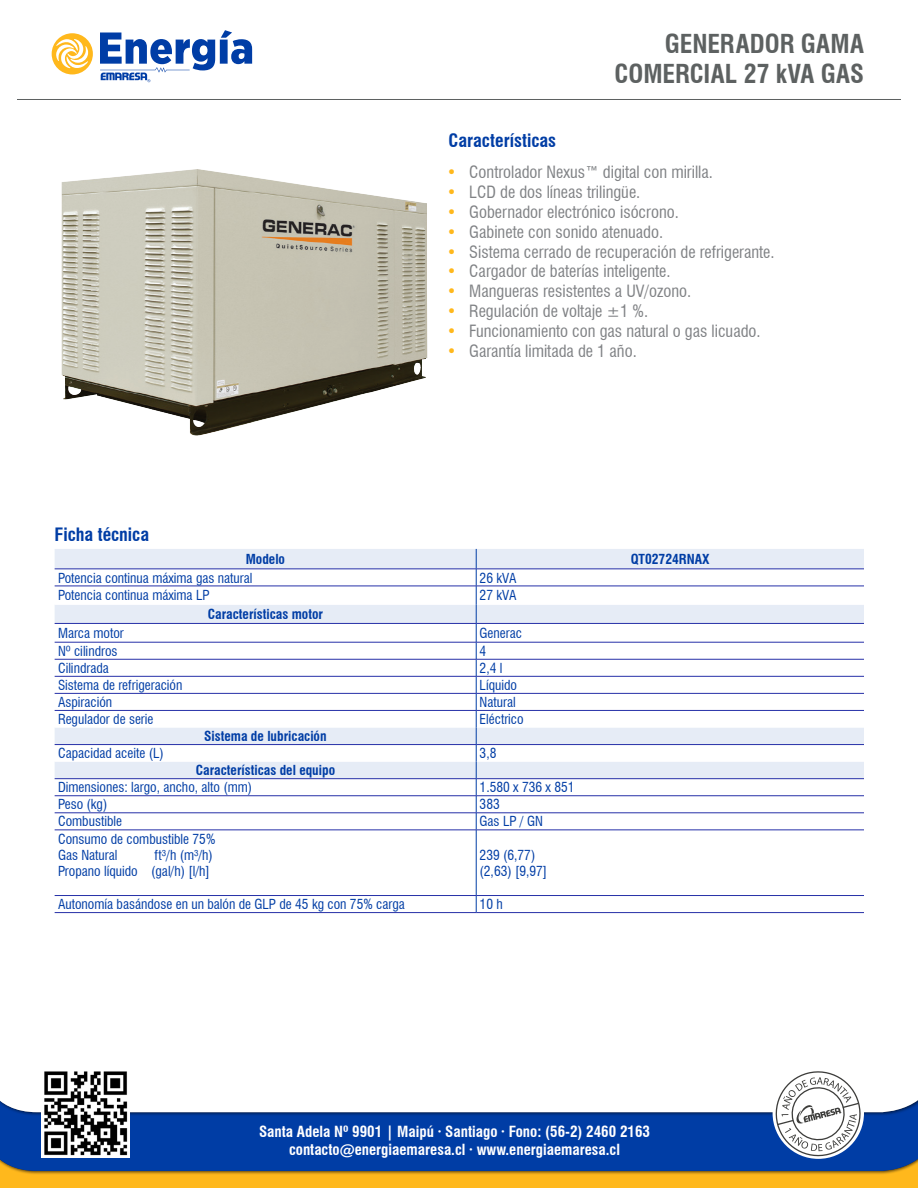
<style>
.page{position:relative;width:918px;height:1188px;background:#fff}
.page>*{position:absolute;margin:0;border:0;box-sizing:border-box;transform-origin:0 0}
.TITLES{font:700 condensed 25.5px "Swiss 721 BT";color:#5d6161}
.t1{font:700 condensed 18px "Swiss 721 BT";color:#003da5}
.t2{font:condensed 16.5px "Swiss 721 BT";color:#808285}
.t3{font:700 condensed 15px/18px "Swiss 721 BT";color:#fff;text-align:center}
.t4{font:condensed 13.5px "Swiss 721 BT";color:#003da5}
.t5{font:700 condensed 13.5px "Swiss 721 BT";color:#003da5}
.s1{color:#ffb81c}
</style>
<div class="page">
<div style="left:0;top:1060px;width:918px;height:128px;background:#231f20;opacity:.75"></div>
<div style="left:0;top:1119px;width:918px;height:69px;background:#231f20;opacity:.75"></div>
<div style="left:55px;top:549px;width:421px;height:20px;background:#e6ecf6"></div>
<div style="left:477px;top:549px;width:387px;height:20px;background:#e6ecf6"></div>
<svg style="left:55px;top:570px;width:421px;height:342px"></svg>
<svg style="left:477px;top:585px;width:387px;height:245px"></svg>
<hr style="left:476px;top:830px;width:1px;height:65px;background:#003da5">
<svg style="left:476px;top:896px;width:1px;height:16px"></svg>
<hr style="left:55px;top:569px;width:421px;height:1px;background:#2630a8">
<hr style="left:476px;top:569px;width:388px;height:1px;background:#2630a8">
<hr style="left:55px;top:586px;width:421px;height:1px;background:#2630a8">
<hr style="left:476px;top:586px;width:388px;height:1px;background:#2630a8">
<hr style="left:55px;top:642px;width:421px;height:1px;background:#2630a8">
<hr style="left:476px;top:642px;width:388px;height:1px;background:#2630a8">
<hr style="left:55px;top:659px;width:421px;height:1px;background:#2630a8">
<hr style="left:476px;top:659px;width:388px;height:1px;background:#2630a8">
<hr style="left:55px;top:676px;width:421px;height:1px;background:#2630a8">
<hr style="left:476px;top:676px;width:388px;height:1px;background:#2630a8">
<hr style="left:55px;top:693px;width:421px;height:1px;background:#2630a8">
<hr style="left:476px;top:693px;width:388px;height:1px;background:#2630a8">
<hr style="left:55px;top:710px;width:421px;height:1px;background:#2630a8">
<hr style="left:476px;top:710px;width:388px;height:1px;background:#2630a8">
<hr style="left:55px;top:795px;width:421px;height:1px;background:#2630a8">
<hr style="left:476px;top:795px;width:388px;height:1px;background:#2630a8">
<hr style="left:55px;top:813px;width:421px;height:1px;background:#2630a8">
<hr style="left:476px;top:813px;width:388px;height:1px;background:#2630a8">
<hr style="left:55px;top:830px;width:421px;height:1px;background:#2630a8">
<hr style="left:476px;top:830px;width:388px;height:1px;background:#2630a8">
<hr style="left:55px;top:895px;width:421px;height:1px;background:#2630a8">
<hr style="left:476px;top:895px;width:388px;height:1px;background:#2630a8">
<hr style="left:55px;top:912px;width:421px;height:1px;background:#2630a8">
<hr style="left:476px;top:912px;width:388px;height:1px;background:#2630a8">
<hr style="left:55px;top:623px;width:421px;height:1px;background:#2630a8">
<hr style="left:476px;top:623px;width:388px;height:1px;background:#2630a8">
<hr style="left:55px;top:778px;width:421px;height:1px;background:#2630a8">
<hr style="left:476px;top:744px;width:388px;height:1px;background:#2630a8">
<hr style="left:55px;top:744px;width:421px;height:1px;background:#2630a8">
<svg style="left:476px;top:549px;width:1px;height:281px"></svg>
<hr style="left:476px;top:778px;width:388px;height:1px;background:#2630a8">
<img style="left:61px;top:169px;width:367px;height:267px">
<svg style="left:771px;top:1067px;width:94px;height:94px"></svg>
<img style="left:41px;top:1069px;width:89px;height:88px">
<svg style="left:52px;top:33px;width:41px;height:41px"></svg>
<svg style="left:100px;top:30px;width:152px;height:52px"></svg>
<hr style="left:17px;top:99px;width:884px;height:1px;background:#5d6161">
<p class="TITLES" style="left:665px;top:28px;width:201px">GENERADOR GAMA</p>
<p class="TITLES" style="left:615px;top:59px;width:251px">COMERCIAL 27 kVA GAS</p>
<p class="t1" style="left:55px;top:524px;width:96px">Ficha técnica</p>
<p class="t1" style="left:449px;top:129px;width:109px">Características</p>
<p class="t2" style="left:447px;top:162px;width:268px"><span class="s1">•</span> Controlador Nexus™ digital con mirilla.</p>
<p class="t2" style="left:447px;top:182px;width:195px"><span class="s1">•</span> LCD de dos líneas trilingüe.</p>
<p class="t2" style="left:447px;top:202px;width:234px"><span class="s1">•</span> Gobernador electrónico isócrono.</p>
<p class="t2" style="left:447px;top:222px;width:218px"><span class="s1">•</span> Gabinete con sonido atenuado.</p>
<p class="t2" style="left:447px;top:242px;width:329px"><span class="s1">•</span> Sistema cerrado de recuperación de refrigerante.</p>
<p class="t2" style="left:447px;top:261px;width:225px"><span class="s1">•</span> Cargador de baterías inteligente.</p>
<p class="t2" style="left:447px;top:281px;width:246px"><span class="s1">•</span> Mangueras resistentes a UV/ozono.</p>
<p class="t2" style="left:447px;top:301px;width:203px"><span class="s1">•</span> Regulación de voltaje ±1 %.</p>
<p class="t2" style="left:447px;top:321px;width:315px"><span class="s1">•</span> Funcionamiento con gas natural o gas licuado.</p>
<p class="t2" style="left:447px;top:341px;width:191px"><span class="s1">•</span> Garantía limitada de 1 año.</p>
<p class="t5" style="left:246px;top:551px;width:41px">Modelo</p>
<p class="t5" style="left:631px;top:551px;width:80px">QT02724RNAX</p>
<p class="t4" style="left:58px;top:570px;width:196px">Potencia continua máxima gas natural</p>
<p class="t4" style="left:480px;top:570px;width:38px">26 kVA</p>
<p class="t4" style="left:58px;top:587px;width:153px">Potencia continua máxima LP</p>
<p class="t4" style="left:480px;top:587px;width:38px">27 kVA</p>
<p class="t5" style="left:208px;top:606px;width:117px">Características motor</p>
<p class="t4" style="left:58px;top:625px;width:67px">Marca motor</p>
<p class="t4" style="left:480px;top:625px;width:44px">Generac</p>
<p class="t4" style="left:58px;top:643px;width:61px">Nº cilindros</p>
<p class="t4" style="left:480px;top:643px;width:8px">4</p>
<p class="t4" style="left:58px;top:660px;width:52px">Cilindrada</p>
<p class="t4" style="left:480px;top:660px;width:24px">2,4 l</p>
<p class="t4" style="left:58px;top:677px;width:126px">Sistema de refrigeración</p>
<p class="t4" style="left:480px;top:677px;width:39px">Líquido</p>
<p class="t4" style="left:58px;top:694px;width:56px">Aspiración</p>
<p class="t4" style="left:480px;top:694px;width:38px">Natural</p>
<p class="t4" style="left:58px;top:711px;width:97px">Regulador de serie</p>
<p class="t4" style="left:480px;top:711px;width:46px">Eléctrico</p>
<p class="t5" style="left:204px;top:728px;width:124px">Sistema de lubricación</p>
<p class="t4" style="left:58px;top:745px;width:107px">Capacidad aceite (L)</p>
<p class="t4" style="left:480px;top:745px;width:18px">3,8</p>
<p class="t5" style="left:196px;top:762px;width:141px">Características del equipo</p>
<p class="t4" style="left:58px;top:779px;width:196px">Dimensiones: largo, ancho, alto (mm)</p>
<p class="t4" style="left:480px;top:779px;width:96px">1.580 x 736 x 851</p>
<p class="t4" style="left:58px;top:796px;width:51px">Peso (kg)</p>
<p class="t4" style="left:480px;top:796px;width:22px">383</p>
<p class="t4" style="left:58px;top:813px;width:66px">Combustible</p>
<p class="t4" style="left:480px;top:813px;width:65px">Gas LP / GN</p>
<p class="t4" style="left:58px;top:831px;width:159px">Consumo de combustible 75%</p>
<p class="t4" style="left:58px;top:847px;width:61px">Gas Natural</p>
<p class="t4" style="left:155px;top:847px;width:60px">ft³/h (m³/h)</p>
<p class="t4" style="left:58px;top:863px;width:153px">Propano líquido (gal/h) [l/h]</p>
<p class="t4" style="left:480px;top:847px;width:57px">239 (6,77)</p>
<p class="t4" style="left:480px;top:863px;width:69px">(2,63) [9,97]</p>
<p class="t4" style="left:58px;top:896px;width:348px">Autonomía basándose en un balón de GLP de 45 kg con 75% carga</p>
<p class="t4" style="left:480px;top:896px;width:25px">10 h</p>
<p class="t3" style="left:259px;top:1122px;width:392px">Santa Adela Nº 9901 | Maipú · Santiago · Fono: (56-2) 2460 2163 contacto@energiaemaresa.cl · www.energiaemaresa.cl</p>
</div>
